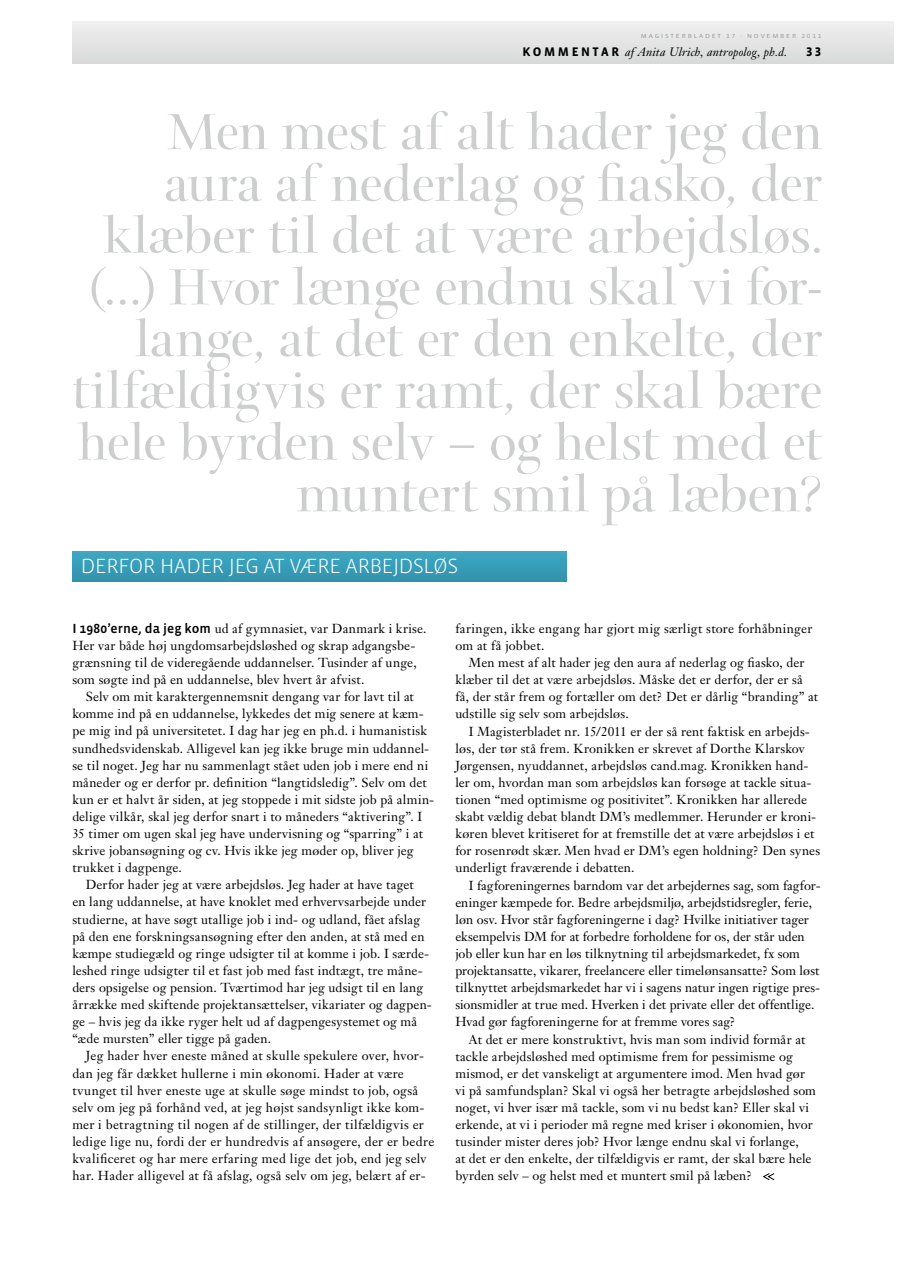
<style>
.page{position:relative;width:915px;height:1263px;background:#fff}
.page>*{position:absolute;margin:0;border:0;box-sizing:border-box;transform-origin:0 0}
.t1{font:54.75px/51.8px "Arepo";letter-spacing:-.01em;color:#cdcece;text-align:right;scale:1.09 1}
.t2{font:300 21px "Vista Sans OT";letter-spacing:-.01em;color:#fff}
.t3{font:12.9px/17.1px "Janson Text";letter-spacing:.01em;color:#000}
.t4{font:700 12.75px "Vista Sans OT";color:#000}
.t5{font:italic 12px "Janson Text";letter-spacing:.015em;color:#000}
.t6{font:6px "Vista Sans OT";letter-spacing:.25em;color:#979898;scale:1.2 1}
.s1{font-family:"Vista Sans OT";font-weight:700;font-style:normal;font-size:12.75px}
.s2{font-family:"Vista Sans OT";font-weight:500;font-size:13.5px}
</style>
<div class="page">
<div style="left:72px;top:552px;width:494px;height:29px;background:#379db9"></div>
<svg style="left:762px;top:1173px;width:12px;height:7px"></svg>
<div style="left:72px;top:21px;width:821px;height:43px;background:#e4e4e4"></div>
<p class="t6" style="left:640px;top:33px;width:152px">MAGISTERBLADET 17 · NOVEMBER 2011</p>
<p class="t5" style="left:522px;top:47px;width:266px"><span class="s1">K O M M E N TA R</span> af Anita Ulrich, antropolog, ph.d.</p>
<p class="t4" style="left:805px;top:45px;width:17px">33</p>
<p class="t1" style="left:72px;top:113px;width:690px">Men mest af alt hader jeg den aura af nederlag og fiasko, der klæber til det at være arbejdsløs. (…) Hvor længe endnu skal vi for&shy;lange, at det er den enkelte, der tilfældigvis er ramt, der skal bære hele byrden selv – og helst med et muntert smil på læben?</p>
<h2 class="t2" style="left:81px;top:555px;width:379px">DERFOR HADER JEG AT VÆRE ARBEJDSLØS</h2>
<p class="t3" style="left:72px;top:621px;width:355px"><span class="s2">I 1980’erne, da jeg kom</span> ud af gymnasiet, var Danmark i krise.<br>Her var både høj ungdomsarbejdsløshed og skrap adgangsbe&shy;grænsning til de videregående uddannelser. Tusinder af unge, som søgte ind på en uddannelse, blev hvert år afvist.</p>
<p class="t3" style="left:86px;top:689px;width:329px">Selv om mit karaktergennemsnit dengang var for lavt til at</p>
<p class="t3" style="left:72px;top:706px;width:353px">komme ind på en uddannelse, lykkedes det mig senere at kæm-</p>
<p class="t3" style="left:72px;top:724px;width:356px">pe mig ind på universitetet. I dag har jeg en ph.d. i humanistisk</p>
<p class="t3" style="left:72px;top:741px;width:358px">sundhedsvidenskab. Alligevel kan jeg ikke bruge min uddannel-</p>
<p class="t3" style="left:72px;top:758px;width:357px">se til noget. Jeg har nu sammenlagt stået uden job i mere end ni</p>
<p class="t3" style="left:72px;top:775px;width:356px">måneder og er derfor pr. definition “langtidsledig”. Selv om det</p>
<p class="t3" style="left:72px;top:792px;width:363px">kun er et halvt år siden, at jeg stoppede i mit sidste job på almin-</p>
<p class="t3" style="left:72px;top:809px;width:351px">delige vilkår, skal jeg derfor snart i to måneders “aktivering”. I</p>
<p class="t3" style="left:72px;top:826px;width:352px">35 timer om ugen skal jeg have undervisning og “sparring” i at</p>
<p class="t3" style="left:72px;top:843px;width:342px">skrive jobansøgning og cv. Hvis ikke jeg møder op, bliver jeg</p>
<p class="t3" style="left:72px;top:860px;width:111px">trukket i dagpenge.</p>
<p class="t3" style="left:86px;top:878px;width:329px">Derfor hader jeg at være arbejdsløs. Jeg hader at have taget</p>
<p class="t3" style="left:72px;top:895px;width:355px">en lang uddannelse, at have knoklet med erhvervsarbejde under</p>
<p class="t3" style="left:72px;top:912px;width:349px">studierne, at have søgt utallige job i ind- og udland, fået afslag</p>
<p class="t3" style="left:72px;top:929px;width:353px">på den ene forskningsansøgning efter den anden, at stå med en</p>
<p class="t3" style="left:72px;top:946px;width:358px">kæmpe studiegæld og ringe udsigter til at komme i job. I særde-</p>
<p class="t3" style="left:72px;top:963px;width:352px">leshed ringe udsigter til et fast job med fast indtægt, tre måne-</p>
<p class="t3" style="left:72px;top:980px;width:352px">ders opsigelse og pension. Tværtimod har jeg udsigt til en lang</p>
<p class="t3" style="left:72px;top:997px;width:361px">årrække med skiftende projektansættelser, vikariater og dagpen-</p>
<p class="t3" style="left:72px;top:1014px;width:346px">ge – hvis jeg da ikke ryger helt ud af dagpengesystemet og må</p>
<p class="t3" style="left:72px;top:1031px;width:200px">“æde mursten” eller tigge på gaden.</p>
<p class="t3" style="left:86px;top:1049px;width:340px">Jeg hader hver eneste måned at skulle spekulere over, hvor-</p>
<p class="t3" style="left:72px;top:1066px;width:333px">dan jeg får dækket hullerne i min økonomi. Hader at være</p>
<p class="t3" style="left:72px;top:1083px;width:347px">tvunget til hver eneste uge at skulle søge mindst to job, også</p>
<p class="t3" style="left:72px;top:1100px;width:353px">selv om jeg på forhånd ved, at jeg højst sandsynligt ikke kom-</p>
<p class="t3" style="left:72px;top:1117px;width:353px">mer i betragtning til nogen af de stillinger, der tilfældigvis er</p>
<p class="t3" style="left:72px;top:1134px;width:363px">ledige lige nu, fordi der er hundredvis af ansøgere, der er bedre</p>
<p class="t3" style="left:72px;top:1151px;width:355px">kvalificeret og har mere erfaring med lige det job, end jeg selv</p>
<p class="t3" style="left:72px;top:1168px;width:355px">har. Hader alligevel at få afslag, også selv om jeg, belært af er-</p>
<p class="t3" style="left:455px;top:621px;width:358px">faringen, ikke engang har gjort mig særligt store forhåbninger om at få jobbet.</p>
<p class="t3" style="left:455px;top:655px;width:364px;text-indent:14px">Men mest af alt hader jeg den aura af nederlag og fiasko, der klæber til det at være arbejdsløs. Måske det er derfor, der er så få, der står frem og fortæller om det? Det er dårlig “branding” at udstille sig selv som arbejdsløs.</p>
<p class="t3" style="left:455px;top:724px;width:366px;text-indent:14px">I Magisterbladet nr. 15/2011 er der så rent faktisk en arbejds&shy;løs, der tør stå frem. Kronikken er skrevet af Dorthe Klarskov Jørgensen, nyuddannet, arbejdsløs cand.mag. Kronikken hand&shy;ler om, hvordan man som arbejdsløs kan forsøge at tackle situa&shy;tionen “med optimisme og positivitet”. Kronikken har allerede skabt vældig debat blandt DM’s medlemmer. Herunder er kroni&shy;køren blevet kritiseret for at fremstille det at være arbejdsløs i et for rosenrødt skær. Men hvad er DM’s egen holdning? Den synes underligt fraværende i debatten.</p>
<p class="t3" style="left:455px;top:878px;width:367px;text-indent:14px">I fagforeningernes barndom var det arbejdernes sag, som fagfor&shy;eninger kæmpede for. Bedre arbejdsmiljø, arbejdstidsregler, ferie, løn osv. Hvor står fagforeningerne i dag? Hvilke initiativer tager eksempelvis DM for at forbedre forholdene for os, der står uden job eller kun har en løs tilknytning til arbejdsmarkedet, fx som projektansatte, vikarer, freelancere eller timelønsansatte? Som løst tilknyttet arbejdsmarkedet har vi i sagens natur ingen rigtige pres&shy;sionsmidler at true med. Hverken i det private eller det offentlige.<br>Hvad gør fagforeningerne for at fremme vores sag?</p>
<p class="t3" style="left:455px;top:1032px;width:362px;text-indent:14px">At det er mere konstruktivt, hvis man som individ formår at tackle arbejdsløshed med optimisme frem for pessimisme og mismod, er det vanskeligt at argumentere imod. Men hvad gør vi på samfundsplan? Skal vi også her betragte arbejdsløshed som noget, vi hver især må tackle, som vi nu bedst kan? Eller skal vi erkende, at vi i perioder må regne med kriser i økonomien, hvor tusinder mister deres job? Hvor længe endnu skal vi forlange,<br>at det er den enkelte, der tilfældigvis er ramt, der skal bære hele byrden selv – og helst med et muntert smil på læben?</p>
</div>
